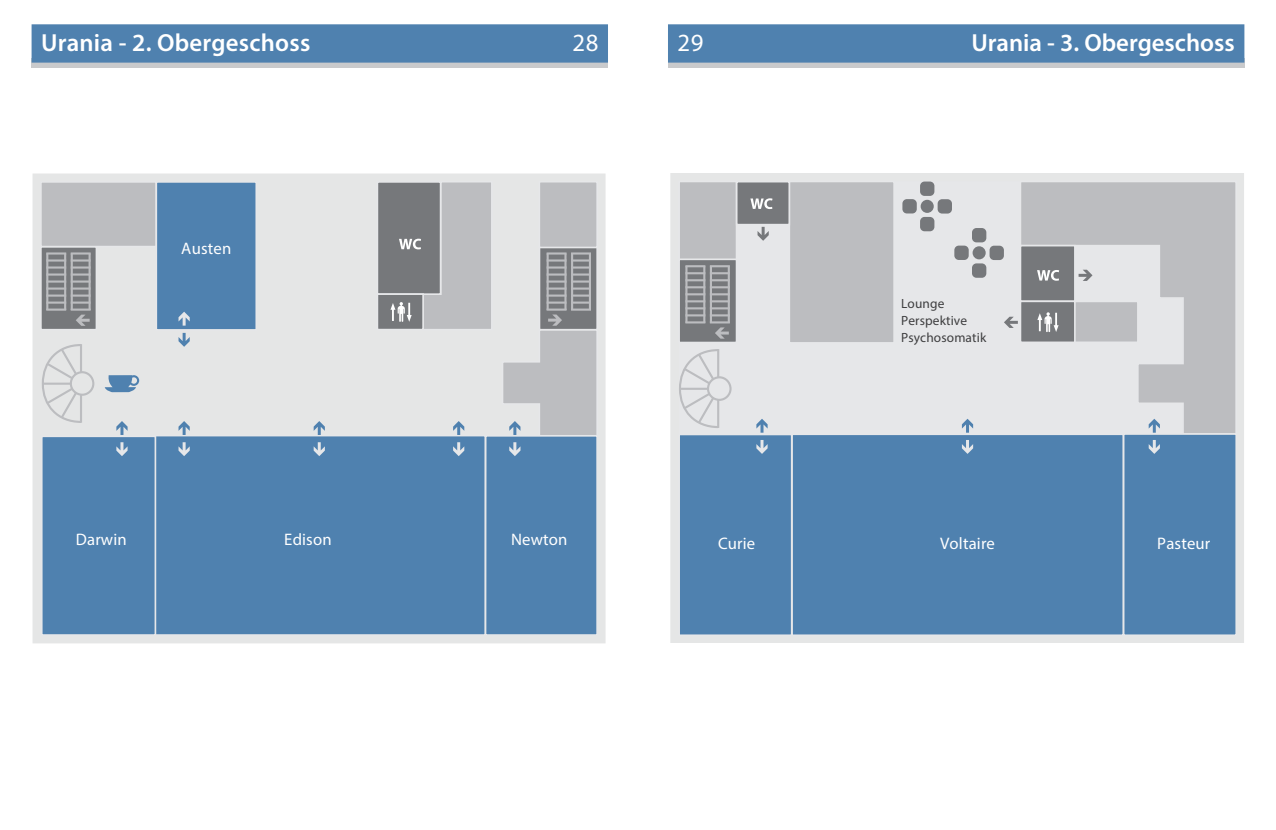
<style>
.page{position:relative;width:1276px;height:830px;background:#fff}
.page>*{position:absolute;margin:0;border:0;box-sizing:border-box;transform-origin:0 0}
.t1{font:27px "Myriad Pro";color:#fff}
.t2{font:600 24.75px "Myriad Pro";color:#fff}
.t3{font:24.75px "Myriad Pro";color:#fff}
.t4{font:16.65px "Myriad Pro";letter-spacing:.01em;color:#fff}
.t5{font:13.28px/16.7px "Myriad Pro";letter-spacing:.01em;color:#3e3e3f}
</style>
<div class="page">
<div style="left:32px;top:58px;width:576px;height:10px;background:#c9cacc"></div>
<div style="left:668px;top:58px;width:576px;height:10px;background:#c9cacc"></div>
<div style="left:668px;top:24px;width:576px;height:39px;background:#4f81af"></div>
<div style="left:32px;top:24px;width:576px;height:39px;background:#4f81af"></div>
<div style="left:33px;top:173px;width:572px;height:470px;background:#e5e6e6"></div>
<div style="left:41px;top:246px;width:55px;height:83px;background:#76787b"></div>
<div style="left:40px;top:246px;width:57px;height:84px;border:2px solid #e6e7e9"></div>
<svg style="left:539px;top:246px;width:58px;height:83px"></svg>
<div style="left:41px;top:182px;width:115px;height:64px;background:#bcbdc0"></div>
<div style="left:40px;top:181px;width:117px;height:66px;border:2px solid #e6e7e9"></div>
<div style="left:539px;top:181px;width:58px;height:66px;background:#bcbdc0"></div>
<div style="left:538px;top:181px;width:60px;height:67px;border:2px solid #e6e7e9"></div>
<div style="left:154px;top:435px;width:331px;height:199px;background:#4f81af"></div>
<div style="left:154px;top:434px;width:332px;height:201px;border:2px solid #e6e7e9"></div>
<div style="left:42px;top:436px;width:113px;height:198px;background:#4f81af"></div>
<div style="left:41px;top:435px;width:115px;height:200px;border:2px solid #e6e7e9"></div>
<div style="left:485px;top:435px;width:112px;height:199px;background:#4f81af"></div>
<div style="left:485px;top:435px;width:113px;height:200px;border:2px solid #e6e7e9"></div>
<svg style="left:116px;top:421px;width:12px;height:14px"></svg>
<svg style="left:116px;top:442px;width:12px;height:14px"></svg>
<svg style="left:155px;top:180px;width:103px;height:166px"></svg>
<svg style="left:314px;top:421px;width:11px;height:14px"></svg>
<svg style="left:314px;top:442px;width:11px;height:14px"></svg>
<svg style="left:178px;top:421px;width:12px;height:14px"></svg>
<svg style="left:178px;top:442px;width:12px;height:14px"></svg>
<svg style="left:453px;top:421px;width:11px;height:14px"></svg>
<svg style="left:453px;top:442px;width:11px;height:14px"></svg>
<svg style="left:376px;top:180px;width:117px;height:151px"></svg>
<div style="left:70px;top:371px;width:24px;height:24px;border:2px solid #bcbdc0;border-radius:50%"></div>
<svg style="left:41px;top:343px;width:42px;height:81px"></svg>
<hr style="left:46px;top:252px;width:20px;height:2px;background:#bcbdc0">
<hr style="left:46px;top:259px;width:20px;height:2px;background:#bcbdc0">
<hr style="left:46px;top:266px;width:20px;height:2px;background:#bcbdc0">
<hr style="left:46px;top:273px;width:20px;height:2px;background:#bcbdc0">
<hr style="left:46px;top:280px;width:20px;height:2px;background:#bcbdc0">
<hr style="left:46px;top:287px;width:20px;height:2px;background:#bcbdc0">
<hr style="left:46px;top:294px;width:20px;height:2px;background:#bcbdc0">
<hr style="left:46px;top:301px;width:20px;height:2px;background:#bcbdc0">
<hr style="left:46px;top:308px;width:20px;height:2px;background:#bcbdc0">
<svg style="left:46px;top:253px;width:2px;height:56px"></svg>
<hr style="left:71px;top:252px;width:20px;height:2px;background:#bcbdc0">
<svg style="left:64px;top:253px;width:27px;height:73px"></svg>
<hr style="left:546px;top:252px;width:20px;height:2px;background:#bcbdc0">
<hr style="left:571px;top:252px;width:20px;height:2px;background:#bcbdc0">
<svg style="left:501px;top:253px;width:98px;height:203px"></svg>
<svg style="left:105px;top:375px;width:34px;height:17px"></svg>
<div style="left:670px;top:173px;width:574px;height:469px;background:#e6e7e9"></div>
<div style="left:679px;top:181px;width:57px;height:162px;background:#bcbdc0"></div>
<div style="left:678px;top:180px;width:59px;height:163px;border:2px solid #e6e7e9"></div>
<div style="left:789px;top:181px;width:105px;height:162px;background:#bcbdc0"></div>
<div style="left:788px;top:180px;width:107px;height:163px;border:2px solid #e6e7e9"></div>
<svg style="left:1018px;top:180px;width:219px;height:253px"></svg>
<div style="left:679px;top:259px;width:57px;height:83px;background:#76787b"></div>
<div style="left:678px;top:258px;width:59px;height:85px;border:2px solid #e6e7e9"></div>
<hr style="left:685px;top:265px;width:20px;height:2px;background:#bcbdc0">
<hr style="left:685px;top:272px;width:20px;height:2px;background:#bcbdc0">
<hr style="left:685px;top:279px;width:20px;height:2px;background:#bcbdc0">
<hr style="left:685px;top:286px;width:20px;height:2px;background:#bcbdc0">
<hr style="left:685px;top:293px;width:20px;height:2px;background:#bcbdc0">
<hr style="left:685px;top:300px;width:20px;height:2px;background:#bcbdc0">
<hr style="left:685px;top:307px;width:20px;height:2px;background:#bcbdc0">
<hr style="left:685px;top:314px;width:20px;height:2px;background:#bcbdc0">
<hr style="left:685px;top:321px;width:20px;height:2px;background:#bcbdc0">
<svg style="left:685px;top:266px;width:2px;height:56px"></svg>
<hr style="left:710px;top:265px;width:20px;height:2px;background:#bcbdc0">
<svg style="left:703px;top:266px;width:27px;height:72px"></svg>
<div style="left:1123px;top:434px;width:113px;height:201px;background:#4f81af"></div>
<div style="left:1122px;top:433px;width:115px;height:202px;border:2px solid #e6e7e9"></div>
<div style="left:792px;top:434px;width:331px;height:201px;background:#4f81af"></div>
<div style="left:791px;top:433px;width:333px;height:202px;border:2px solid #e6e7e9"></div>
<div style="left:736px;top:181px;width:53px;height:43px;background:#76787b"></div>
<div style="left:736px;top:181px;width:54px;height:44px;border:2px solid #e6e7e9"></div>
<div style="left:679px;top:434px;width:112px;height:201px;background:#4f81af"></div>
<div style="left:678px;top:433px;width:114px;height:202px;border:2px solid #e6e7e9"></div>
<div style="left:1020px;top:245px;width:55px;height:56px;background:#76787b"></div>
<div style="left:1019px;top:245px;width:56px;height:57px;border:2px solid #e6e7e9"></div>
<div style="left:1020px;top:301px;width:55px;height:41px;background:#76787b"></div>
<div style="left:1019px;top:300px;width:56px;height:43px;border:2px solid #e6e7e9"></div>
<svg style="left:1004px;top:316px;width:14px;height:12px"></svg>
<svg style="left:1078px;top:269px;width:14px;height:12px"></svg>
<svg style="left:756px;top:418px;width:11px;height:14px"></svg>
<svg style="left:756px;top:440px;width:11px;height:13px"></svg>
<svg style="left:962px;top:418px;width:11px;height:14px"></svg>
<svg style="left:962px;top:440px;width:11px;height:13px"></svg>
<svg style="left:1148px;top:418px;width:12px;height:14px"></svg>
<svg style="left:1148px;top:440px;width:12px;height:13px"></svg>
<svg style="left:757px;top:227px;width:12px;height:14px"></svg>
<svg style="left:1037px;top:312px;width:21px;height:20px"></svg>
<div style="left:707px;top:376px;width:24px;height:24px;border:2px solid #bcbdc0;border-radius:50%"></div>
<svg style="left:678px;top:348px;width:42px;height:81px"></svg>
<svg style="left:750px;top:198px;width:22px;height:11px"></svg>
<svg style="left:1037px;top:270px;width:22px;height:10px"></svg>
<div style="left:920px;top:181px;width:14px;height:15px;background:#76787b;border-radius:4px"></div>
<div style="left:902px;top:199px;width:14px;height:14px;background:#76787b;border-radius:4px"></div>
<div style="left:937px;top:199px;width:15px;height:14px;background:#76787b;border-radius:4px"></div>
<div style="left:920px;top:200px;width:13px;height:13px;background:#76787b;border-radius:50%"></div>
<div style="left:920px;top:217px;width:14px;height:14px;background:#76787b;border-radius:4px"></div>
<div style="left:972px;top:228px;width:14px;height:14px;background:#76787b;border-radius:4px"></div>
<div style="left:954px;top:245px;width:14px;height:15px;background:#76787b;border-radius:4px"></div>
<div style="left:989px;top:245px;width:15px;height:15px;background:#76787b;border-radius:4px"></div>
<div style="left:972px;top:246px;width:13px;height:13px;background:#76787b;border-radius:50%"></div>
<div style="left:972px;top:263px;width:14px;height:15px;background:#76787b;border-radius:4px"></div>
<h2 class="t2" style="left:41px;top:27px;width:271px">Urania - 2. Obergeschoss</h2>
<h1 class="t1" style="left:570px;top:27px;width:30px">28</h1>
<h1 class="t1" style="left:677px;top:27px;width:30px">29</h1>
<h2 class="t2" style="left:971px;top:27px;width:265px">Urania - 3. Obergeschoss</h2>
<h2 class="t3" style="left:572px;top:27px;width:27px">28</h2>
<h2 class="t3" style="left:677px;top:27px;width:27px">29</h2>
<p class="t4" style="left:181px;top:237px;width:51px">Austen</p>
<p class="t4" style="left:76px;top:528px;width:52px">Darwin</p>
<p class="t4" style="left:284px;top:528px;width:49px">Edison</p>
<p class="t4" style="left:511px;top:528px;width:58px">Newton</p>
<p class="t5" style="left:901px;top:295px;width:87px">Lounge<br>Perspektive<br>Psychosomatik</p>
<p class="t4" style="left:718px;top:533px;width:39px">Curie</p>
<p class="t4" style="left:940px;top:533px;width:56px">Voltaire</p>
<p class="t4" style="left:1157px;top:533px;width:55px">Pasteur</p>
</div>
